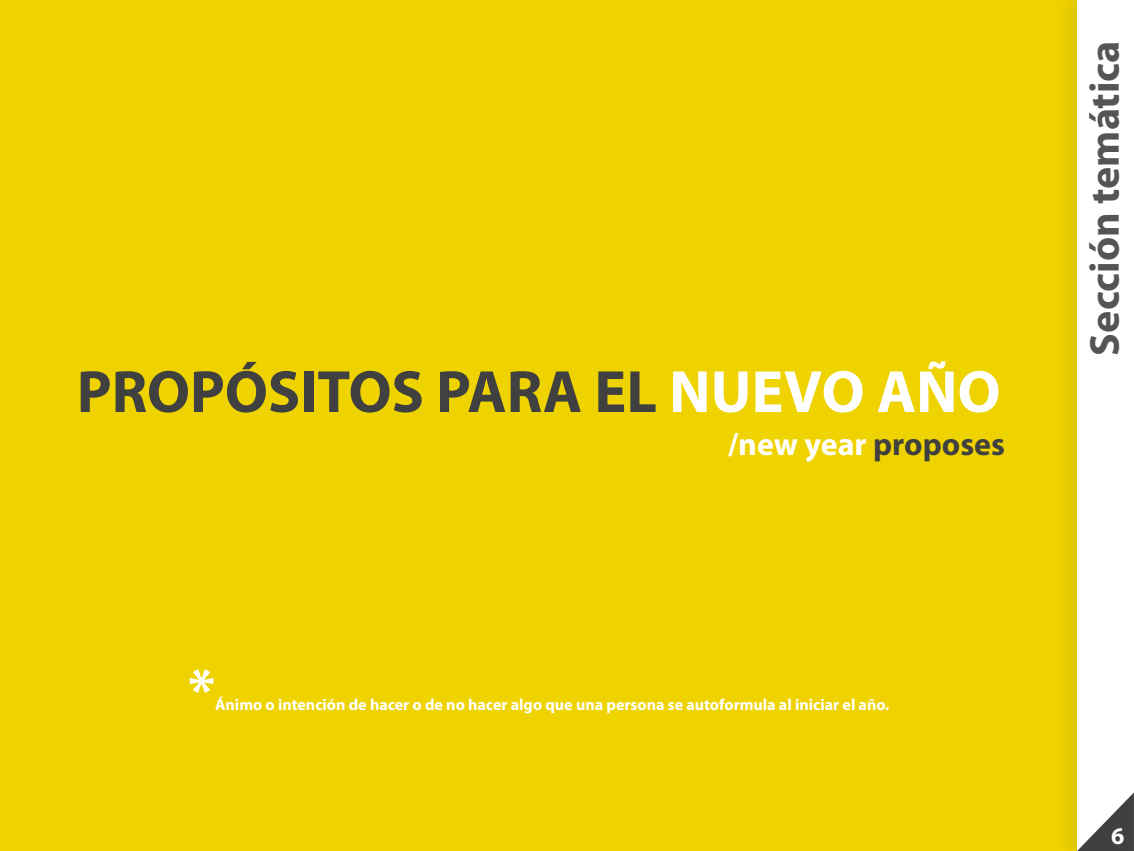
<style>
.page{position:relative;width:1134px;height:851px;background:#fff}
.page>*{position:absolute;margin:0;border:0;box-sizing:border-box;transform-origin:0 0}
.t1{font:700 60px "Myriad Pro";color:#404040}
.t2{font:700 60px "Myriad Pro";color:#fff}
.t3{font:700 42px "Myriad Pro";color:#535557}
.t4{font:700 32px "Myriad Pro";color:#fff}
.t5{font:700 24px "Myriad Pro";color:#fff}
.t6{font:700 16px "Myriad Pro";color:#fff}
.s1{color:#fff}
.s2{color:#404040}
</style>
<div class="page">
<div style="left:0;top:0;width:1077px;height:850px;background:#efd300"></div>
<div style="left:1055px;top:0;width:79px;height:850px;background:#e7cc01"></div>
<div style="left:1077px;top:0;width:57px;height:850px;background:#fff"></div>
<svg style="left:1078px;top:792px;width:56px;height:58px"></svg>
<h1 class="t1" style="left:77px;top:352px;width:925px">PROPÓSITOS PARA EL <span class="s1">NUEVO AÑO</span></h1>
<h3 class="t4" style="left:728px;top:423px;width:279px">/new year <span class="s2">proposes</span></h3>
<h1 class="t2" style="left:188px;top:650px;width:29px">*</h1>
<p class="t6" style="left:215px;top:694px;width:676px">Ánimo o intención de hacer o de no hacer algo que una persona se autoformula al iniciar el año.</p>
<h2 class="t3" style="left:1077px;top:355px;width:316px;rotate:-90deg">Sección temática</h2>
<h3 class="t5" style="left:1111px;top:819px;width:15px">6</h3>
</div>
